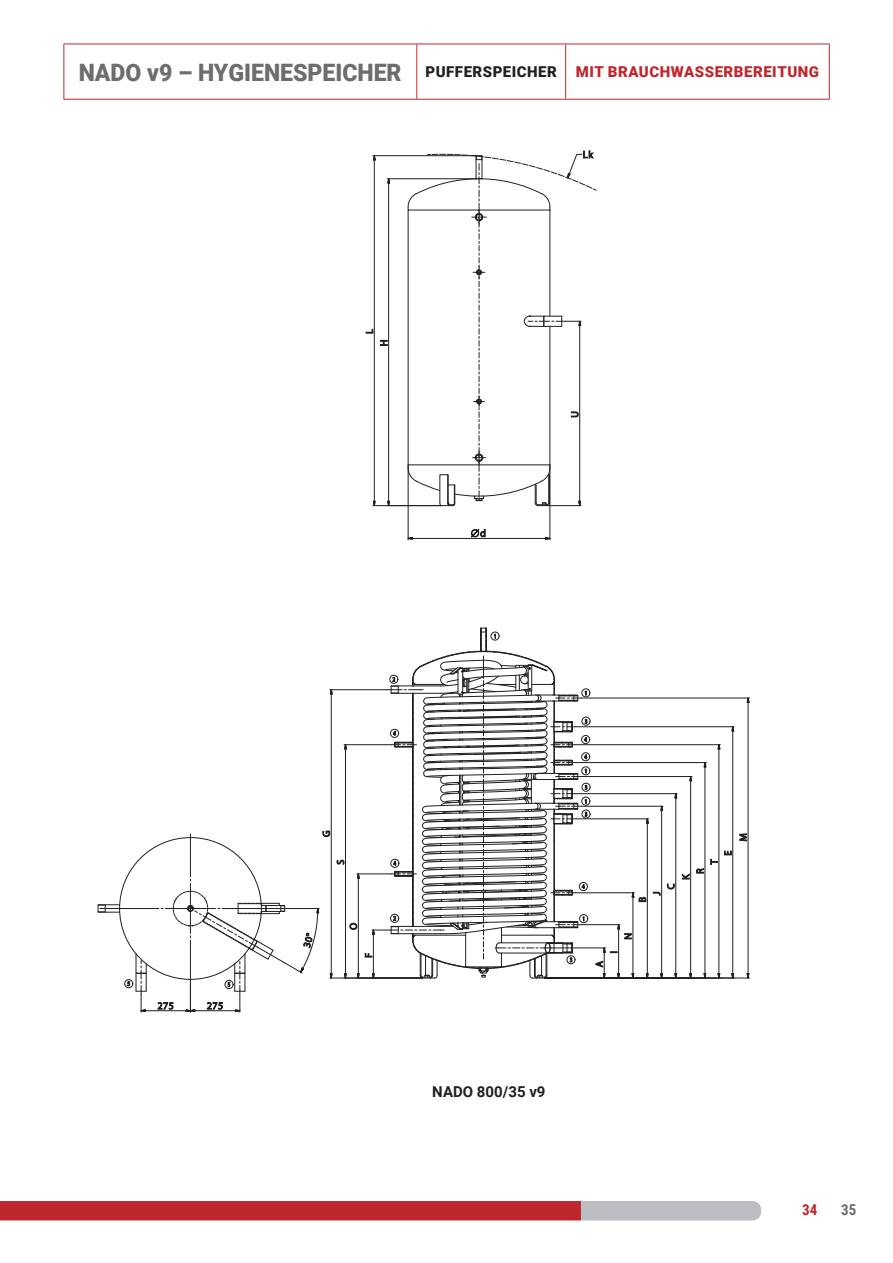
<style>
.page{position:relative;width:893px;height:1263px;background:#fff}
.page>*{position:absolute;margin:0;border:0;box-sizing:border-box;transform-origin:0 0}
.t1{font:900 24px "Roboto";color:#6c6d70;scale:.96 1}
.t2{font:900 15px "Roboto";letter-spacing:.035em;color:#c0262d}
.t3{font:700 15px "Roboto";color:#231f20}
.t4{font:700 15px "Roboto Condensed";color:#c0262d}
.t5{font:700 15px "Roboto Condensed";color:#6c6d70}
.s1{font-size:15px;color:#231f20}
</style>
<div class="page">
<svg style="left:0;top:1201px;width:761px;height:19px;background:#bf4a50"></svg>
<svg style="left:365px;top:329px;width:9px;height:5px"></svg>
<hr style="left:374px;top:160px;width:1px;height:341px;background:#231f20">
<hr style="left:373px;top:505px;width:68px;height:1px;background:#231f20">
<hr style="left:373px;top:155px;width:103px;height:1px;background:#231f20">
<svg style="left:380px;top:340px;width:8px;height:6px"></svg>
<svg style="left:387px;top:501px;width:3px;height:6px"></svg>
<svg style="left:387px;top:179px;width:3px;height:4px"></svg>
<hr style="left:388px;top:183px;width:1px;height:318px;background:#231f20">
<hr style="left:387px;top:505px;width:54px;height:1px;background:#231f20">
<hr style="left:387px;top:178px;width:89px;height:1px;background:#231f20">
<svg style="left:471px;top:529px;width:15px;height:9px"></svg>
<svg style="left:407px;top:537px;width:6px;height:3px"></svg>
<svg style="left:545px;top:537px;width:5px;height:3px"></svg>
<hr style="left:412px;top:538px;width:134px;height:1px;background:#231f20">
<hr style="left:550px;top:465px;width:1px;height:75px;background:#231f20">
<hr style="left:408px;top:465px;width:1px;height:75px;background:#231f20">
<svg style="left:407px;top:150px;width:190px;height:357px"></svg>
<div style="left:98px;top:904px;width:22px;height:8px;border:1px solid #231f20"></div>
<svg style="left:98px;top:905px;width:8px;height:8px"></svg>
<hr style="left:551px;top:948px;width:55px;height:1px;background:#231f20">
<svg style="left:595px;top:946px;width:25px;height:32px"></svg>
<hr style="left:618px;top:929px;width:1px;height:45px;background:#231f20">
<hr style="left:581px;top:924px;width:39px;height:1px;background:#231f20">
<svg style="left:617px;top:924px;width:15px;height:15px"></svg>
<hr style="left:633px;top:897px;width:1px;height:77px;background:#231f20">
<hr style="left:576px;top:892px;width:58px;height:1px;background:#231f20">
<hr style="left:647px;top:823px;width:1px;height:151px;background:#231f20">
<hr style="left:576px;top:818px;width:73px;height:1px;background:#231f20">
<svg style="left:660px;top:973px;width:3px;height:5px"></svg>
<svg style="left:660px;top:805px;width:3px;height:6px"></svg>
<hr style="left:661px;top:810px;width:1px;height:164px;background:#231f20">
<hr style="left:581px;top:806px;width:82px;height:1px;background:#231f20">
<svg style="left:632px;top:883px;width:43px;height:19px"></svg>
<hr style="left:675px;top:798px;width:1px;height:176px;background:#231f20">
<hr style="left:576px;top:793px;width:101px;height:1px;background:#231f20">
<svg style="left:682px;top:873px;width:8px;height:7px"></svg>
<svg style="left:689px;top:777px;width:3px;height:4px"></svg>
<svg style="left:689px;top:973px;width:3px;height:5px"></svg>
<hr style="left:690px;top:781px;width:1px;height:193px;background:#231f20">
<hr style="left:581px;top:776px;width:111px;height:1px;background:#231f20">
<svg style="left:696px;top:868px;width:8px;height:6px"></svg>
<hr style="left:705px;top:767px;width:1px;height:207px;background:#231f20">
<hr style="left:576px;top:762px;width:130px;height:1px;background:#231f20">
<svg style="left:710px;top:858px;width:8px;height:7px"></svg>
<hr style="left:719px;top:749px;width:1px;height:225px;background:#231f20">
<hr style="left:576px;top:744px;width:144px;height:1px;background:#231f20">
<svg style="left:724px;top:850px;width:8px;height:6px"></svg>
<hr style="left:732px;top:731px;width:1px;height:243px;background:#231f20">
<hr style="left:576px;top:726px;width:158px;height:1px;background:#231f20">
<svg style="left:739px;top:833px;width:8px;height:8px"></svg>
<hr style="left:748px;top:702px;width:1px;height:272px;background:#231f20">
<hr style="left:581px;top:698px;width:168px;height:1px;background:#231f20">
<hr style="left:544px;top:978px;width:205px;height:1px;background:#231f20">
<hr style="left:100px;top:908px;width:59px;height:1px;background:#231f20">
<hr style="left:145px;top:1010px;width:41px;height:1px;background:#231f20">
<div style="left:582px;top:810px;width:8px;height:8px;border:1px solid #231f20;border-radius:50%"></div>
<div style="left:582px;top:797px;width:8px;height:8px;border:1px solid #231f20;border-radius:50%"></div>
<div style="left:582px;top:766px;width:8px;height:9px;border:1px solid #231f20;border-radius:50%"></div>
<div style="left:582px;top:689px;width:8px;height:8px;border:1px solid #231f20;border-radius:50%"></div>
<div style="left:582px;top:783px;width:8px;height:8px;border:1px solid #231f20;border-radius:50%"></div>
<div style="left:582px;top:717px;width:8px;height:8px;border:1px solid #231f20;border-radius:50%"></div>
<div style="left:581px;top:752px;width:9px;height:9px;border:1px solid #231f20;border-radius:50%"></div>
<div style="left:581px;top:735px;width:9px;height:9px;border:1px solid #231f20;border-radius:50%"></div>
<div style="left:125px;top:979px;width:8px;height:9px;border:1px solid #231f20;border-radius:50%"></div>
<svg style="left:127px;top:953px;width:20px;height:59px"></svg>
<svg style="left:157px;top:627px;width:431px;height:385px"></svg>
<hr style="left:63px;top:44px;width:354px;height:1px;background:#c0262d">
<hr style="left:63px;top:44px;width:1px;height:55px;background:#c0262d">
<hr style="left:417px;top:44px;width:149px;height:1px;background:#c0262d">
<hr style="left:416px;top:44px;width:1px;height:55px;background:#c0262d">
<hr style="left:566px;top:44px;width:264px;height:1px;background:#c0262d">
<hr style="left:565px;top:44px;width:1px;height:55px;background:#c0262d">
<hr style="left:829px;top:44px;width:1px;height:55px;background:#c0262d">
<hr style="left:63px;top:99px;width:354px;height:1px;background:#c0262d">
<hr style="left:417px;top:99px;width:149px;height:1px;background:#c0262d">
<hr style="left:566px;top:99px;width:264px;height:1px;background:#c0262d">
<p class="t1" style="left:79px;top:55px;width:500px">NADO v9 – HYGIENESPEICHER <span class="s1">PUFFERSPEICHER</span></p>
<p class="t2" style="left:576px;top:61px;width:245px">MIT BRAUCHWASSERBEREITUNG</p>
<p class="t3" style="left:432px;top:1081px;width:115px">NADO 800/35 v9</p>
<p class="t4" style="left:802px;top:1199px;width:17px">34</p>
<p class="t5" style="left:841px;top:1199px;width:17px">35</p>
</div>
